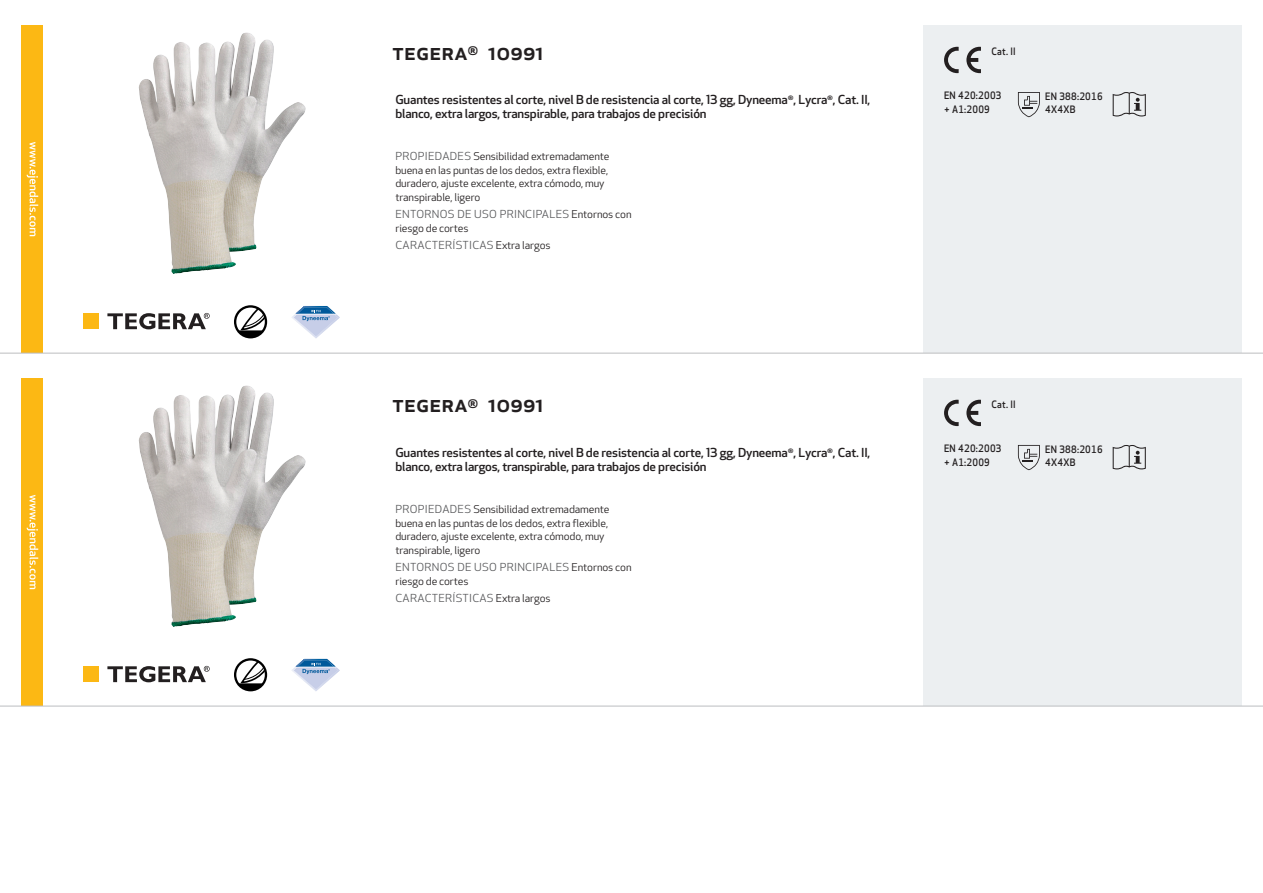
<style>
.page{position:relative;width:1263px;height:893px;background:#fff}
.page>*{position:absolute;margin:0;border:0;box-sizing:border-box;transform-origin:0 0}
.Produkt_namn{font:500 24px "Apex New";color:#231f20}
.Ingress{font:500 12.15px/14.2px "Apex New";letter-spacing:-.015em;color:#231f20;scale:1.06 1}
.Funktion{font:10.8px "Apex New";letter-spacing:.025em;color:#57585a;scale:1.06 1}
.Funktion-2{font:10.5px/13.6px "Apex New";letter-spacing:-.01em;color:#231f20;scale:1.06 1}
.PictogramText{font:500 10.05px/13.5px "Apex New";letter-spacing:.025em;color:#231f20;scale:.95 1}
.s1{font-size:10.8px;color:#57585a}
.s2{font-size:10.5px;color:#231f20}
</style>
<div class="page">
<img style="left:138px;top:33px;width:118px;height:241px">
<div style="left:83px;top:313px;width:16px;height:16px;background:#fcb814"></div>
<svg style="left:107px;top:313px;width:103px;height:16px"></svg>
<svg style="left:234px;top:305px;width:33px;height:33px"></svg>
<svg style="left:292px;top:306px;width:48px;height:32px"></svg>
<div style="left:21px;top:26px;width:22px;height:327px;background:#fcb814"></div>
<svg style="left:27px;top:142px;width:11px;height:94px"></svg>
<div style="left:923px;top:26px;width:319px;height:327px;background:#eceff1"></div>
<svg style="left:966px;top:47px;width:15px;height:26px"></svg>
<svg style="left:944px;top:47px;width:15px;height:26px"></svg>
<svg style="left:1018px;top:92px;width:22px;height:25px"></svg>
<svg style="left:1113px;top:92px;width:33px;height:24px"></svg>
<img style="left:138px;top:386px;width:118px;height:241px">
<div style="left:83px;top:666px;width:16px;height:16px;background:#fcb814"></div>
<svg style="left:107px;top:666px;width:103px;height:16px"></svg>
<svg style="left:234px;top:658px;width:33px;height:33px"></svg>
<svg style="left:292px;top:659px;width:48px;height:32px"></svg>
<div style="left:21px;top:378px;width:22px;height:328px;background:#fcb814"></div>
<svg style="left:27px;top:495px;width:11px;height:94px"></svg>
<div style="left:923px;top:378px;width:319px;height:328px;background:#eceff1"></div>
<svg style="left:966px;top:400px;width:15px;height:26px"></svg>
<svg style="left:944px;top:400px;width:15px;height:26px"></svg>
<svg style="left:1018px;top:445px;width:22px;height:25px"></svg>
<svg style="left:1113px;top:445px;width:33px;height:24px"></svg>
<hr style="left:0;top:353px;width:1263px;height:1px;background:#bcbdc0">
<hr style="left:0;top:706px;width:1263px;height:1px;background:#bcbdc0">
<p class="Produkt_namn" style="left:392px;top:35px;width:153px">TEGERA<sup>®</sup> 10991</p>
<p class="Ingress" style="left:395px;top:92px;width:449px">Guantes resistentes al corte, nivel B de resistencia al corte, 13 gg, Dyneema<sup>®</sup>, Lycra<sup>®</sup>, Cat. II, blanco, extra largos, transpirable, para trabajos de precisión</p>
<p class="Funktion-2" style="left:395px;top:150px;width:203px"><span class="s1">PROPIEDADES</span> Sensibilidad extremadamente buena en las puntas de los dedos, extra flexible, duradero, ajuste excelente, extra cómodo, muy transpirable, ligero</p>
<p class="Funktion" style="left:395px;top:207px;width:224px">ENTORNOS DE USO PRINCIPALES <span class="s2">Entornos con</span></p>
<p class="Funktion-2" style="left:395px;top:221px;width:70px">riesgo de cortes</p>
<p class="Funktion" style="left:395px;top:238px;width:148px">CARACTERÍSTICAS <span class="s2">Extra largos</span></p>
<p class="Produkt_namn" style="left:392px;top:388px;width:153px">TEGERA<sup>®</sup> 10991</p>
<p class="Ingress" style="left:395px;top:445px;width:449px">Guantes resistentes al corte, nivel B de resistencia al corte, 13 gg, Dyneema<sup>®</sup>, Lycra<sup>®</sup>, Cat. II, blanco, extra largos, transpirable, para trabajos de precisión</p>
<p class="Funktion-2" style="left:395px;top:502px;width:203px"><span class="s1">PROPIEDADES</span> Sensibilidad extremadamente buena en las puntas de los dedos, extra flexible, duradero, ajuste excelente, extra cómodo, muy transpirable, ligero</p>
<p class="Funktion" style="left:395px;top:560px;width:224px">ENTORNOS DE USO PRINCIPALES <span class="s2">Entornos con</span></p>
<p class="Funktion-2" style="left:395px;top:574px;width:70px">riesgo de cortes</p>
<p class="Funktion" style="left:395px;top:591px;width:148px">CARACTERÍSTICAS <span class="s2">Extra largos</span></p>
<p class="PictogramText" style="left:991px;top:44px;width:27px">Cat. II</p>
<p class="PictogramText" style="left:944px;top:89px;width:62px">EN 420:2003 + A1:2009</p>
<p class="PictogramText" style="left:1045px;top:89px;width:62px">EN 388:2016</p>
<p class="PictogramText" style="left:1045px;top:102px;width:33px">4X4XB</p>
<p class="PictogramText" style="left:991px;top:397px;width:27px">Cat. II</p>
<p class="PictogramText" style="left:944px;top:442px;width:62px">EN 420:2003 + A1:2009</p>
<p class="PictogramText" style="left:1045px;top:442px;width:62px">EN 388:2016</p>
<p class="PictogramText" style="left:1045px;top:455px;width:33px">4X4XB</p>
</div>
